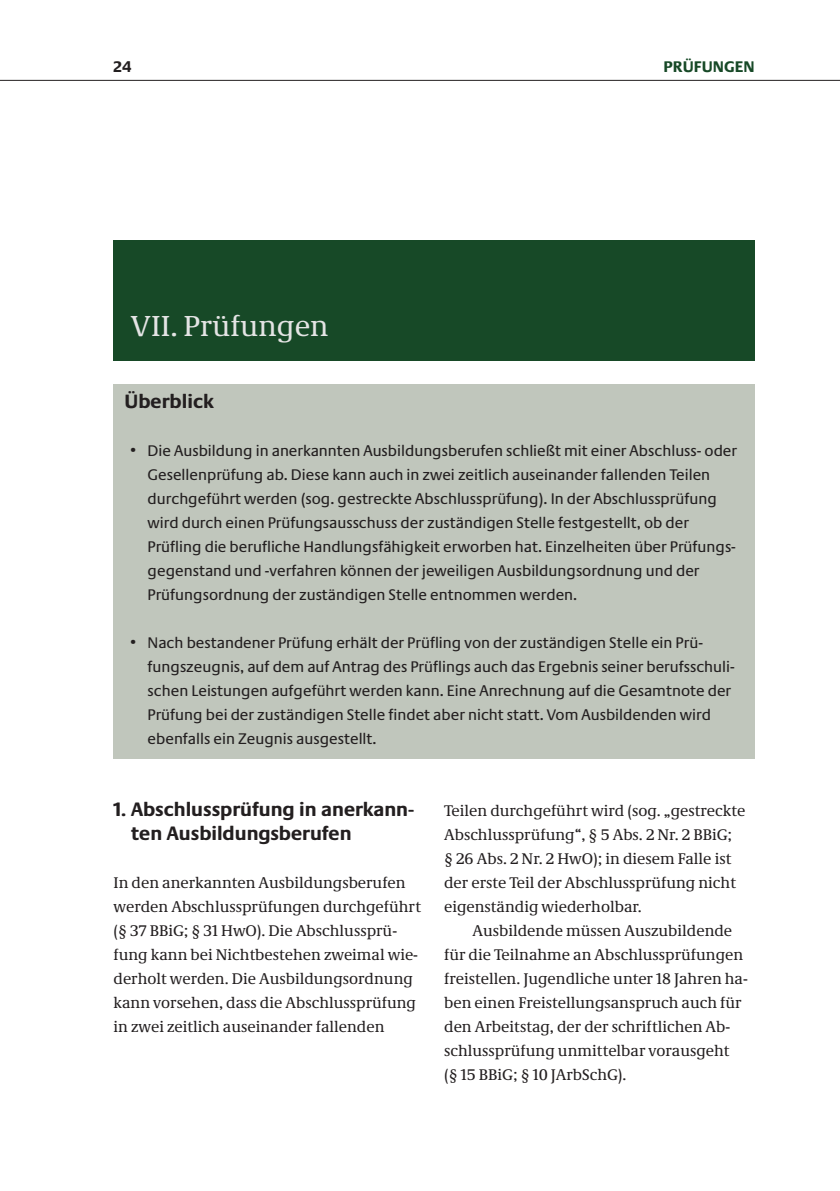
<style>
.page{position:relative;width:840px;height:1191px;background:#fff}
.page>*{position:absolute;margin:0;border:0;box-sizing:border-box;transform-origin:0 0}
.t1{font:30px "Neue Demos";color:#e4e4e4}
.t2{font:700 20px/24px "Neue Praxis";letter-spacing:-.005em;color:#231f20}
.t3{font:16px/24px "Neue Praxis";color:#231f20}
.t4{font:16px/24px "Neue Demos";color:#231f20}
.t5{font:700 16px "Neue Praxis";letter-spacing:.005em;color:#174927}
.t6{font:700 16px "Neue Praxis";color:#231f20}
</style>
<div class="page">
<hr style="left:0;top:80px;width:839px;height:1px;background:#231f20">
<div style="left:113px;top:384px;width:641px;height:374px;background:#c0c6bc"></div>
<div style="left:113px;top:240px;width:641px;height:120px;background:#174927"></div>
<p class="t6" style="left:113px;top:60px;width:20px">24</p>
<p class="t5" style="left:663px;top:60px;width:93px">PRÜFUNGEN</p>
<h2 class="t1" style="left:130px;top:314px;width:199px">VII. Prüfungen</h2>
<h3 class="t2" style="left:124px;top:391px;width:91px">Überblick</h3>
<p class="t3" style="left:147px;top:440px;width:590px;text-indent:-17px">• Die Ausbildung in anerkannten Ausbildungsberufen schließt mit einer Abschluss- oder Gesellenprüfung ab. Diese kann auch in zwei zeitlich auseinander fallenden Teilen durchgeführt werden (sog. ge streck te Abschlussprüfung). In der Abschlussprüfung wird durch einen Prüfungs aus schuss der zuständigen Stelle festgestellt, ob der Prüfling die berufliche Handlungsfä hig keit erworben hat. Einzelheiten über Prüfungs&shy;gegenstand und -verfahren können der jeweiligen Ausbildungsordnung und der Prüfungsordnung der zuständigen Stelle entnommen werden.</p>
<p class="t3" style="left:147px;top:632px;width:588px;text-indent:-17px">• Nach bestandener Prüfung erhält der Prüfling von der zuständigen Stelle ein Prü - fungs zeugnis, auf dem auf Antrag des Prüflings auch das Ergebnis seiner berufsschuli&shy;schen Leistungen aufgeführt werden kann. Eine Anrechnung auf die Gesamtnote der Prüfung bei der zuständigen Stelle findet aber nicht statt. Vom Ausbildenden wird ebenfalls ein Zeugnis ausgestellt.</p>
<h3 class="t2" style="left:131px;top:799px;width:284px;text-indent:-18px">1. Abschlussprüfung in anerkann&shy;ten Ausbildungsberufen</h3>
<p class="t4" style="left:113px;top:872px;width:309px">In den anerkannten Ausbildungsberufen werden Abschlussprüfungen durchgeführt (§ 37 BBiG; § 31 HwO). Die Abschlussprü - fung kann bei Nichtbestehen zweimal wie&shy;derholt werden. Die Ausbildungsordnung kann vorsehen, dass die Abschlussprüfung in zwei zeitlich auseinander fallenden</p>
<p class="t4" style="left:444px;top:800px;width:302px">Teilen durchgeführt wird (sog. „gestreckte Abschlussprüfung“, § 5 Abs. 2 Nr. 2 BBiG;<br>§ 26 Abs. 2 Nr. 2 HwO); in diesem Falle ist der erste Teil der Abschlussprüfung nicht ei genständig wiederholbar.</p>
<p class="t4" style="left:444px;top:920px;width:304px;text-indent:28px">Ausbildende müssen Auszubildende für die Teilnahme an Abschlussprüfungen freistellen. Jugendliche unter 18 Jahren ha&shy;ben einen Freistellungsanspruch auch für den Arbeitstag, der der schriftlichen Ab - schluss prüfung unmittelbar vorausgeht<br>(§ 15 BBiG; § 10 JArbSchG).</p>
</div>
